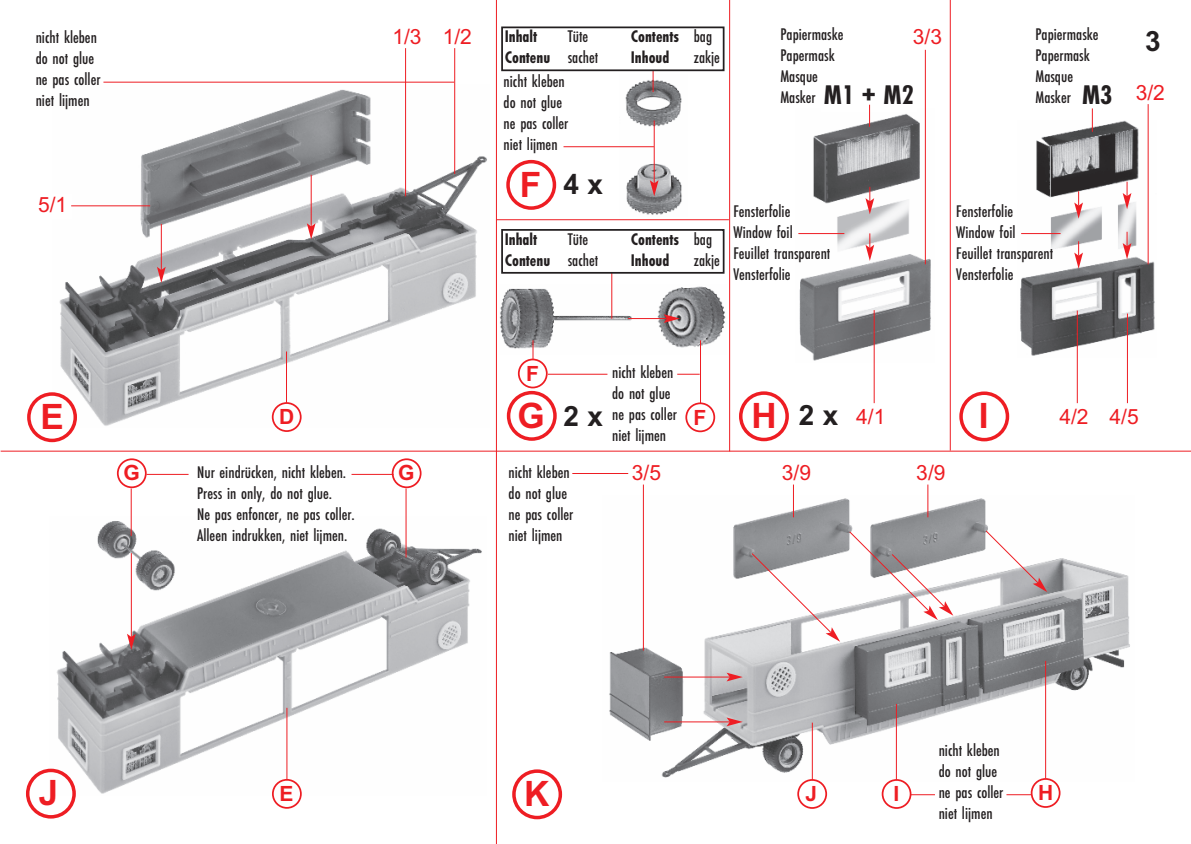
<style>
.page{position:relative;width:1191px;height:844px;background:#fff}
.page>*{position:absolute;margin:0;border:0;box-sizing:border-box;transform-origin:0 0}
.t1{font:700 35px "Arial";color:#ee1d23}
.t2{font:700 28px "Arial";color:#231f20}
.t3{font:21px "Arial";color:#ee1d23}
.t4{font:700 21px "Arial";color:#ee1d23}
.t5{font:17.5px/21px "Futura EF Medium Con";color:#231f20}
.t6{font:17.5px "Futura EF Bold Con";color:#231f20}
.s1{font-family:"Futura EF Bold Con";font-size:28px}
.s2{font-family:"Futura EF Medium Con"}
</style>
<div class="page">
<hr style="left:496px;top:0;width:1px;height:843px;background:#ee1d23">
<hr style="left:729px;top:0;width:1px;height:451px;background:#ee1d23">
<hr style="left:949px;top:0;width:1px;height:450px;background:#ee1d23">
<hr style="left:1px;top:450px;width:1190px;height:1px;background:#ee1d23">
<hr style="left:496px;top:219px;width:233px;height:1px;background:#ee1d23">
<img style="left:59px;top:85px;width:428px;height:341px">
<img style="left:57px;top:516px;width:425px;height:278px">
<img style="left:499px;top:284px;width:227px;height:64px">
<img style="left:619px;top:74px;width:63px;height:141px">
<img style="left:798px;top:108px;width:133px;height:254px">
<img style="left:1020px;top:120px;width:135px;height:237px">
<img style="left:609px;top:495px;width:521px;height:283px">
<svg style="left:27px;top:392px;width:50px;height:50px"></svg>
<svg style="left:506px;top:160px;width:50px;height:50px"></svg>
<svg style="left:739px;top:391px;width:50px;height:50px"></svg>
<svg style="left:959px;top:391px;width:50px;height:50px"></svg>
<svg style="left:26px;top:768px;width:50px;height:50px"></svg>
<svg style="left:512px;top:769px;width:50px;height:50px"></svg>
<hr style="left:103px;top:82px;width:351px;height:1px;background:#ee1d23">
<svg style="left:652px;top:71px;width:1px;height:21px"></svg>
<hr style="left:563px;top:146px;width:91px;height:1px;background:#ee1d23">
<hr style="left:548px;top:373px;width:59px;height:1px;background:#ee1d23">
<svg style="left:677px;top:373px;width:22px;height:1px"></svg>
<hr style="left:611px;top:272px;width:1px;height:46px;background:#ee1d23">
<hr style="left:700px;top:340px;width:1px;height:63px;background:#ee1d23">
<hr style="left:925px;top:50px;width:1px;height:214px;background:#ee1d23">
<hr style="left:1127px;top:313px;width:1px;height:90px;background:#ee1d23">
<hr style="left:873px;top:310px;width:1px;height:93px;background:#ee1d23">
<hr style="left:1076px;top:310px;width:1px;height:93px;background:#ee1d23">
<hr style="left:286px;top:351px;width:1px;height:52px;background:#ee1d23">
<hr style="left:286px;top:707px;width:1px;height:73px;background:#ee1d23">
<hr style="left:812px;top:722px;width:1px;height:58px;background:#ee1d23">
<hr style="left:1045px;top:660px;width:1px;height:118px;background:#ee1d23">
<hr style="left:896px;top:703px;width:1px;height:77px;background:#ee1d23">
<hr style="left:572px;top:473px;width:56px;height:1px;background:#ee1d23">
<hr style="left:146px;top:474px;width:43px;height:1px;background:#ee1d23">
<hr style="left:351px;top:474px;width:42px;height:1px;background:#ee1d23">
<hr style="left:405px;top:488px;width:1px;height:69px;background:#ee1d23">
<div style="left:34px;top:194px;width:37px;height:25px;background:#fff"></div>
<hr style="left:71px;top:205px;width:79px;height:1px;background:#ee1d23">
<hr style="left:454px;top:48px;width:1px;height:126px;background:#ee1d23">
<hr style="left:405px;top:48px;width:1px;height:148px;background:#ee1d23">
<hr style="left:161px;top:224px;width:1px;height:46px;background:#ee1d23">
<svg style="left:157px;top:267px;width:9px;height:16px"></svg>
<hr style="left:311px;top:175px;width:1px;height:51px;background:#ee1d23">
<svg style="left:307px;top:223px;width:8px;height:16px"></svg>
<svg style="left:865px;top:233px;width:9px;height:28px"></svg>
<svg style="left:865px;top:187px;width:9px;height:27px"></svg>
<hr style="left:628px;top:318px;width:38px;height:1px;background:#ee1d23">
<svg style="left:663px;top:314px;width:17px;height:9px"></svg>
<hr style="left:654px;top:120px;width:1px;height:63px;background:#ee1d23">
<svg style="left:650px;top:180px;width:8px;height:16px"></svg>
<hr style="left:131px;top:553px;width:1px;height:83px;background:#ee1d23">
<svg style="left:127px;top:633px;width:9px;height:16px"></svg>
<svg style="left:750px;top:552px;width:90px;height:89px"></svg>
<hr style="left:664px;top:721px;width:65px;height:1px;background:#ee1d23">
<svg style="left:726px;top:717px;width:17px;height:9px"></svg>
<hr style="left:664px;top:676px;width:65px;height:1px;background:#ee1d23">
<svg style="left:726px;top:672px;width:17px;height:9px"></svg>
<svg style="left:848px;top:530px;width:105px;height:90px"></svg>
<svg style="left:984px;top:529px;width:63px;height:63px"></svg>
<svg style="left:272px;top:402px;width:29px;height:30px"></svg>
<svg style="left:272px;top:778px;width:30px;height:30px"></svg>
<svg style="left:685px;top:402px;width:30px;height:30px"></svg>
<svg style="left:507px;top:340px;width:50px;height:100px"></svg>
<svg style="left:392px;top:458px;width:29px;height:30px"></svg>
<hr style="left:131px;top:488px;width:1px;height:47px;background:#ee1d23">
<svg style="left:117px;top:458px;width:30px;height:30px"></svg>
<svg style="left:881px;top:778px;width:54px;height:30px"></svg>
<svg style="left:797px;top:778px;width:30px;height:30px"></svg>
<hr style="left:927px;top:484px;width:1px;height:33px;background:#ee1d23">
<hr style="left:793px;top:484px;width:1px;height:33px;background:#ee1d23">
<hr style="left:643px;top:484px;width:1px;height:166px;background:#ee1d23">
<div style="left:501px;top:26px;width:223px;height:45px;border:2px solid #231f20"></div>
<div style="left:501px;top:229px;width:223px;height:44px;border:2px solid #231f20"></div>
<div style="left:821px;top:81px;width:95px;height:31px;background:#fff"></div>
<svg style="left:869px;top:105px;width:1px;height:22px"></svg>
<hr style="left:798px;top:233px;width:46px;height:1px;background:#ee1d23">
<hr style="left:1147px;top:104px;width:1px;height:160px;background:#ee1d23">
<svg style="left:1122px;top:232px;width:9px;height:27px"></svg>
<svg style="left:1122px;top:182px;width:9px;height:27px"></svg>
<svg style="left:1074px;top:241px;width:9px;height:28px"></svg>
<svg style="left:1074px;top:191px;width:9px;height:28px"></svg>
<svg style="left:1092px;top:108px;width:1px;height:24px"></svg>
<hr style="left:1021px;top:233px;width:39px;height:1px;background:#ee1d23">
<svg style="left:1006px;top:777px;width:54px;height:30px"></svg>
<p class="t5" style="left:36px;top:27px;width:66px">nicht kleben do not glue ne pas coller niet lijmen</p>
<p class="t3" style="left:38px;top:192px;width:31px">5/1</p>
<p class="t5" style="left:780px;top:25px;width:135px">Papiermaske<br>Papermask<br>Masque<br>Masker <span class="s1">M1 + M2</span></p>
<p class="t3" style="left:392px;top:24px;width:81px">1/3 1/2</p>
<p class="t3" style="left:913px;top:25px;width:31px">3/3</p>
<p class="t6" style="left:505px;top:30px;width:34px">Inhalt</p>
<p class="t5" style="left:568px;top:27px;width:22px">Tüte</p>
<p class="t6" style="left:631px;top:30px;width:83px">Contents <span class="s2">bag</span></p>
<p class="t6" style="left:505px;top:51px;width:95px">Contenu <span class="s2">sachet</span></p>
<p class="t6" style="left:631px;top:51px;width:40px">Inhoud</p>
<p class="t5" style="left:694px;top:48px;width:28px">zakje</p>
<p class="t5" style="left:503px;top:72px;width:66px">nicht kleben do not glue ne pas coller niet lijmen</p>
<h1 class="t1" style="left:520px;top:164px;width:23px">F</h1>
<h2 class="t2" style="left:563px;top:168px;width:41px">4 x</h2>
<p class="t6" style="left:505px;top:232px;width:34px">Inhalt</p>
<p class="t5" style="left:568px;top:229px;width:22px">Tüte</p>
<p class="t6" style="left:631px;top:232px;width:83px">Contents <span class="s2">bag</span></p>
<p class="t6" style="left:505px;top:253px;width:95px">Contenu <span class="s2">sachet</span></p>
<p class="t6" style="left:631px;top:253px;width:40px">Inhoud</p>
<p class="t5" style="left:694px;top:250px;width:28px">zakje</p>
<p class="t5" style="left:733px;top:202px;width:98px">Fensterfolie<br>Window foil<br>Feuillet transparent<br>Vensterfolie</p>
<p class="t5" style="left:1035px;top:25px;width:78px">Papiermaske<br>Papermask<br>Masque<br>Masker <span class="s1">M3</span></p>
<p class="t5" style="left:956px;top:202px;width:98px">Fensterfolie<br>Window foil<br>Feuillet transparent<br>Vensterfolie</p>
<h2 class="t2" style="left:1145px;top:25px;width:17px">3</h2>
<p class="t3" style="left:1135px;top:81px;width:31px">3/2</p>
<h1 class="t1" style="left:41px;top:397px;width:25px">E</h1>
<p class="t4" style="left:279px;top:404px;width:17px">D</p>
<p class="t5" style="left:612px;top:362px;width:66px">nicht kleben do not glue ne pas coller niet lijmen</p>
<p class="t4" style="left:526px;top:361px;width:14px">F</p>
<h1 class="t1" style="left:517px;top:395px;width:29px">G</h1>
<h1 class="t1" style="left:751px;top:395px;width:27px">H</h1>
<h1 class="t1" style="left:978px;top:395px;width:11px">I</h1>
<h2 class="t2" style="left:798px;top:398px;width:41px">2 x</h2>
<h2 class="t2" style="left:563px;top:400px;width:41px">2 x</h2>
<p class="t3" style="left:856px;top:404px;width:31px">4/1</p>
<p class="t3" style="left:1059px;top:404px;width:81px">4/2 4/5</p>
<p class="t4" style="left:693px;top:405px;width:14px">F</p>
<p class="t4" style="left:123px;top:460px;width:18px">G</p>
<p class="t4" style="left:398px;top:460px;width:18px">G</p>
<p class="t5" style="left:508px;top:462px;width:66px">nicht kleben do not glue ne pas coller niet lijmen</p>
<p class="t5" style="left:197px;top:462px;width:151px">Nur eindrücken, nicht kleben.</p>
<p class="t3" style="left:632px;top:460px;width:31px">3/5</p>
<p class="t3" style="left:782px;top:460px;width:31px">3/9</p>
<p class="t3" style="left:916px;top:460px;width:31px">3/9</p>
<p class="t5" style="left:197px;top:483px;width:159px">Press in only, do not glue.<br>Ne pas enfoncer, ne pas coller.<br>Alleen indrukken, niet lijmen.</p>
<h1 class="t1" style="left:39px;top:772px;width:21px">J</h1>
<h1 class="t1" style="left:524px;top:773px;width:27px">K</h1>
<p class="t4" style="left:279px;top:781px;width:16px">E</p>
<p class="t4" style="left:805px;top:780px;width:13px">J</p>
<p class="t4" style="left:893px;top:780px;width:7px">I</p>
<p class="t5" style="left:938px;top:740px;width:66px">nicht kleben do not glue ne pas coller niet lijmen</p>
<p class="t4" style="left:1038px;top:780px;width:17px">H</p>
</div>
